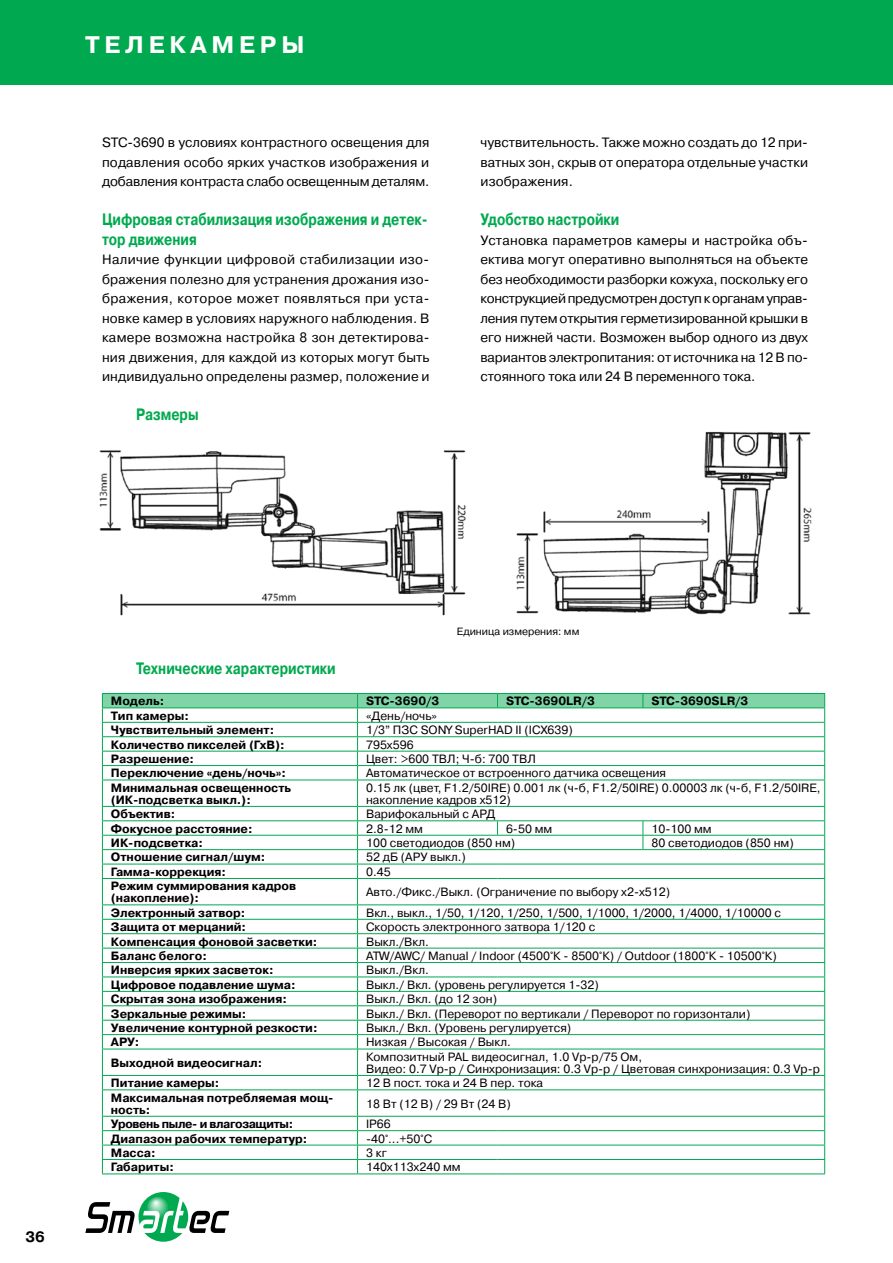
<style>
.page{position:relative;width:893px;height:1263px;background:#fff}
.page>*{position:absolute;margin:0;border:0;box-sizing:border-box;transform-origin:0 0}
.t1{font:700 24px "Pragmatica C";letter-spacing:.2em;color:#fff}
.t2{font:700 16.5px/19.5px "Pragmatica C";color:#00a94f;scale:.8 1}
.t3{font:700 15px "Pragmatica C";color:#000}
.t4{font:13.5px/19.5px "Pragmatica C";color:#000;text-align:justify}
.t5{font:12px/12px "Pragmatica C";color:#000}
.t6{font:700 12px/12px "Pragmatica C";color:#000}
.t7{font:700 12px "Pragmatica C";letter-spacing:-.03em;color:#000}
.t8{font:10.5px "Pragmatica C";color:#000}
</style>
<div class="page">
<div style="left:0;top:0;width:893px;height:85px;background:#00a94f"></div>
<svg style="left:85px;top:1192px;width:144px;height:50px"></svg>
<hr style="left:358px;top:1173px;width:139px;height:1px;background:#00a94f">
<hr style="left:497px;top:1173px;width:146px;height:1px;background:#00a94f">
<hr style="left:643px;top:1173px;width:182px;height:1px;background:#00a94f">
<svg style="left:102px;top:693px;width:723px;height:480px"></svg>
<hr style="left:102px;top:1173px;width:256px;height:1px;background:#00a94f">
<img style="left:99px;top:450px;width:367px;height:166px">
<img style="left:516px;top:431px;width:296px;height:184px">
<h1 class="t1" style="left:85px;top:31px;width:221px">ТЕЛЕКАМЕРЫ</h1>
<p class="t4" style="left:102px;top:133px;width:329px">STC-3690 в условиях контрастного освещения для подавления особо ярких участков изображения и добавления контраста слабо освещенным деталям.</p>
<h2 class="t2" style="left:102px;top:210px;width:409px">Цифровая стабилизация изображения и детек&shy;тор движения</h2>
<p class="t4" style="left:102px;top:250px;width:329px">Наличие функции цифровой стабилизации изо&shy;бражения полезно для устранения дрожания изо&shy;бражения, которое может появляться при уста&shy;новке камер в условиях наружного наблюдения. В камере возможна настройка 8 зон детектирова&shy;ния движения, для каждой из которых могут быть индивидуально определены размер, положение и</p>
<h2 class="t2" style="left:136px;top:405px;width:80px">Размеры</h2>
<p class="t4" style="left:480px;top:133px;width:329px">чувствительность. Также можно создать до 12 при&shy;ватных зон, скрыв от оператора отдельные участки изображения.</p>
<h2 class="t2" style="left:480px;top:210px;width:175px">Удобство настройки</h2>
<p class="t4" style="left:480px;top:230px;width:329px">Установка параметров камеры и настройка объ&shy;ектива могут оперативно выполняться на объекте без необходимости разборки кожуха, поскольку его конструкцией предусмотрен доступ к органам управ&shy;ления путем открытия герметизированной крышки в его нижней части. Возможен выбор одного из двух вариантов электропитания: от источника на 12 В по&shy;стоянного тока или 24 В переменного тока.</p>
<p class="t3" style="left:26px;top:1228px;width:21px">36</p>
<h2 class="t2" style="left:136px;top:658px;width:251px">Технические характеристики</h2>
<p class="t8" style="left:457px;top:625px;width:124px">Единица измерения: мм</p>
<p class="t6" style="left:111px;top:695px;width:55px">Модель:</p>
<p class="t6" style="left:366px;top:695px;width:75px">STC-3690/3</p>
<p class="t6" style="left:506px;top:695px;width:90px">STC-3690LR/3</p>
<p class="t6" style="left:651px;top:695px;width:98px">STC-3690SLR/3</p>
<p class="t6" style="left:111px;top:710px;width:79px">Тип камеры:</p>
<p class="t5" style="left:366px;top:710px;width:72px">«День/ночь»</p>
<p class="t6" style="left:111px;top:724px;width:165px">Чувствительный элемент:</p>
<p class="t5" style="left:366px;top:724px;width:208px">1/3” ПЗС SONY SuperHAD II (ICX639)</p>
<p class="t6" style="left:111px;top:738px;width:175px">Количество пикселей (ГхВ):</p>
<p class="t5" style="left:366px;top:738px;width:49px">795x596</p>
<p class="t6" style="left:111px;top:753px;width:85px">Разрешение:</p>
<p class="t5" style="left:366px;top:753px;width:171px">Цвет: &gt;600 ТВЛ; Ч-б: 700 ТВЛ</p>
<p class="t6" style="left:111px;top:767px;width:177px">Переключение «день/ночь»:</p>
<p class="t5" style="left:366px;top:767px;width:302px">Автоматическое от встроенного датчика освещения</p>
<p class="t6" style="left:111px;top:782px;width:182px">Минимальная освещенность (ИК-подсветка выкл. ):</p>
<p class="t5" style="left:366px;top:782px;width:456px">0. 15 лк (цвет, F1. 2/50IRE) 0.001 лк (ч-б, F1. 2/50IRE) 0.00003 лк (ч-б, F1. 2/50IRE, накопление кадров х512)</p>
<p class="t6" style="left:111px;top:808px;width:66px">Объектив:</p>
<p class="t5" style="left:366px;top:808px;width:131px">Варифокальный с АРД</p>
<p class="t6" style="left:111px;top:823px;width:143px">Фокусное расстояние:</p>
<p class="t5" style="left:366px;top:822px;width:58px">2.8-12 мм</p>
<p class="t5" style="left:506px;top:822px;width:48px">6-50 мм</p>
<p class="t5" style="left:651px;top:822px;width:62px">10-100 мм</p>
<p class="t6" style="left:111px;top:837px;width:94px">ИК-подсветка:</p>
<p class="t5" style="left:366px;top:837px;width:151px">100 светодиодов (850 нм)</p>
<p class="t5" style="left:651px;top:837px;width:144px">80 светодиодов (850 нм)</p>
<p class="t6" style="left:111px;top:851px;width:156px">Отношение сигнал/шум:</p>
<p class="t5" style="left:366px;top:851px;width:101px">52 дБ (АРУ выкл. )</p>
<p class="t6" style="left:111px;top:866px;width:117px">Гамма-коррекция:</p>
<p class="t5" style="left:366px;top:866px;width:26px">0.45</p>
<p class="t6" style="left:111px;top:880px;width:187px">Режим суммирования кадров (накопление):</p>
<p class="t5" style="left:366px;top:886px;width:306px">Авто./Фикс./Выкл. (Ограничение по выбору х2-х512)</p>
<p class="t6" style="left:111px;top:907px;width:136px">Электронный затвор:</p>
<p class="t5" style="left:366px;top:907px;width:416px">Вкл. , выкл. , 1/50, 1/120, 1/250, 1/500, 1/1000, 1/2000, 1/4000, 1/10000 с</p>
<p class="t6" style="left:111px;top:921px;width:137px">Защита от мерцаний:</p>
<p class="t5" style="left:366px;top:921px;width:231px">Скорость электронного затвора 1/120 с</p>
<p class="t6" style="left:111px;top:935px;width:208px">Компенсация фоновой засветки:</p>
<p class="t5" style="left:366px;top:935px;width:62px">Выкл./Вкл.</p>
<p class="t6" style="left:111px;top:950px;width:97px">Баланс белого:</p>
<p class="t5" style="left:366px;top:950px;width:412px">ATW/AWC/ Manual / Indoor (4500°К - 8500°К) / Outdoor (1800°К - 10500°К)</p>
<p class="t6" style="left:111px;top:964px;width:164px">Инверсия ярких засветок:</p>
<p class="t5" style="left:366px;top:964px;width:62px">Выкл./Вкл.</p>
<p class="t6" style="left:111px;top:979px;width:186px">Цифровое подавление шума:</p>
<p class="t5" style="left:366px;top:979px;width:234px">Выкл./ Вкл. (уровень регулируется 1-32)</p>
<p class="t6" style="left:111px;top:993px;width:178px">Скрытая зона изображения:</p>
<p class="t5" style="left:366px;top:993px;width:132px">Выкл./ Вкл. (до 12 зон)</p>
<p class="t6" style="left:111px;top:1007px;width:137px">Зеркальные режимы:</p>
<p class="t5" style="left:366px;top:1007px;width:386px">Выкл./ Вкл. (Переворот по вертикали / Переворот по горизонтали)</p>
<p class="t6" style="left:111px;top:1022px;width:208px">Увеличение контурной резкости:</p>
<p class="t5" style="left:366px;top:1022px;width:207px">Выкл./ Вкл. (Уровень регулируется)</p>
<p class="t6" style="left:111px;top:1036px;width:30px">АРУ:</p>
<p class="t5" style="left:366px;top:1036px;width:144px">Низкая / Высокая / Выкл.</p>
<p class="t6" style="left:111px;top:1057px;width:153px">Выходной видеосигнал:</p>
<p class="t5" style="left:366px;top:1051px;width:455px">Композитный PAL видеосигнал, 1. 0 Vp-p/75 Ом,<br>Видео: 0. 7 Vp-p / Синхронизация: 0. 3 Vp-p / Цветовая синхронизация: 0. 3 Vp-p</p>
<p class="t6" style="left:111px;top:1077px;width:110px">Питание камеры:</p>
<p class="t5" style="left:366px;top:1077px;width:179px">12 В пост. тока и 24 В пер. тока</p>
<p class="t6" style="left:111px;top:1091px;width:224px">Максимальная потребляемая мощ&shy;ность:</p>
<p class="t5" style="left:366px;top:1097px;width:146px">18 Вт (12 В) / 29 Вт (24 В)</p>
<p class="t7" style="left:111px;top:1117px;width:184px">Уровень пыле- и влагозащиты:</p>
<p class="t5" style="left:366px;top:1118px;width:26px">IP66</p>
<p class="t6" style="left:111px;top:1132px;width:198px">Диапазон рабочих температур:</p>
<p class="t5" style="left:366px;top:1132px;width:68px">-40°... +50°С</p>
<p class="t6" style="left:111px;top:1147px;width:46px">Масса:</p>
<p class="t5" style="left:366px;top:1147px;width:22px">3 кг</p>
<p class="t6" style="left:111px;top:1161px;width:65px">Габариты:</p>
<p class="t5" style="left:366px;top:1161px;width:96px">140x113x240 мм</p>
</div>
